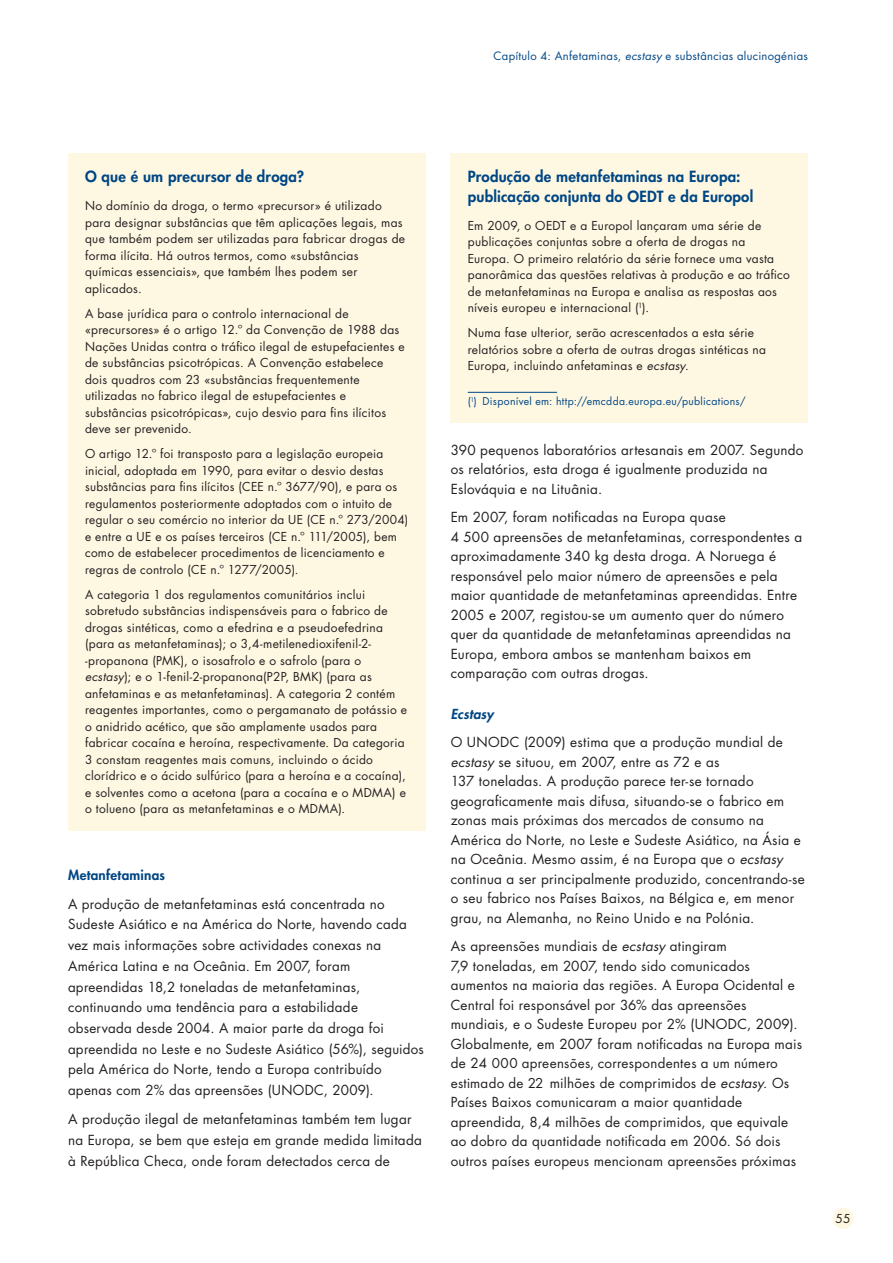
<style>
.page{position:relative;width:893px;height:1263px;background:#fff}
.page>*{position:absolute;margin:0;border:0;box-sizing:border-box;transform-origin:0 0}
.t1{font:800 15px/19.5px "Futura Std";letter-spacing:.015em;color:#004684}
.t2{font:15px "Futura Boo";letter-spacing:.02em;color:#231f20}
.t3{font:13.5px/19.5px "Futura Std";letter-spacing:.02em;color:#231f20}
.t4{font:800 13.5px "Futura Std";letter-spacing:.02em;color:#004684}
.t5{font:italic 800 13.5px "Futura Std";letter-spacing:.015em;color:#004684}
.t6{font:12px/16.5px "Futura Std";letter-spacing:.025em;color:#231f20}
.t7{font:11.25px "Futura Std";letter-spacing:.025em;color:#004684}
.t8{font:10.5px "Futura Std";letter-spacing:.03em;color:#004684}
.s1{font-style:italic}
.s2{font-family:"Futura Std";font-size:13.5px}
.s3{font-family:"Futura Boo";font-size:15px}
</style>
<div class="page">
<div style="left:832px;top:1208px;width:22px;height:21px;background:#fef8e3;border-radius:50%"></div>
<div style="left:68px;top:153px;width:357px;height:677px;background:#fef8e3"></div>
<div style="left:451px;top:153px;width:357px;height:269px;background:#fef8e3"></div>
<hr style="left:468px;top:392px;width:89px;height:1px;background:#004684">
<p class="t7" style="left:494px;top:49px;width:316px">Capítulo 4: Anfetaminas, <span class="s1">ecstasy</span> e substâncias alucinogénias</p>
<p class="t1" style="left:85px;top:167px;width:220px">O que é um precursor de droga?</p>
<p class="t6" style="left:85px;top:197px;width:322px">No domínio da droga, o termo «precursor» é utilizado para designar substâncias que têm aplicações legais, mas que também podem ser utilizadas para fabricar drogas de forma ilícita. Há outros termos, como «substâncias químicas essenciais», que também lhes podem ser aplicados.</p>
<p class="t6" style="left:85px;top:305px;width:321px">A base jurídica para o controlo internacional de «precursores» é o artigo 12.º da Convenção de 1988 das Nações Unidas contra o tráfico ilegal de estupefacientes e de substâncias psicotrópicas. A Convenção estabelece dois quadros com 23 «substâncias frequentemente utilizadas no fabrico ilegal de estupefacientes e substâncias psicotrópicas», cujo desvio para fins ilícitos deve ser prevenido.</p>
<p class="t6" style="left:85px;top:445px;width:325px">O artigo 12.º foi transposto para a legislação europeia inicial, adoptada em 1990, para evitar o desvio destas substâncias para fins ilícitos (CEE n.º 3677/90), e para os regulamentos posteriormente adoptados com o intuito de regular o seu comércio no interior da UE (CE n.º 273/2004) e entre a UE e os países terceiros (CE n.º 111/2005), bem como de estabelecer procedimentos de licenciamento e regras de controlo (CE n.º 1277/2005).</p>
<p class="t6" style="left:85px;top:586px;width:324px">A categoria 1 dos regulamentos comunitários inclui sobretudo substâncias indispensáveis para o fabrico de drogas sintéticas, como a efedrina e a pseudoefedrina (para as metanfetaminas); o 3,4-metilenedioxifenil-2- -propanona (PMK), o isosafrolo e o safrolo (para o <span class="s1">ecstasy</span>); e o 1-fenil-2-propanona(P2P, BMK) (para as anfetaminas e as metanfetaminas). A categoria 2 contém reagentes importantes, como o pergamanato de potássio e o anidrido acético, que são amplamente usados para fabricar cocaína e heroína, respectivamente. Da categoria 3 constam reagentes mais comuns, incluindo o ácido clorídrico e o ácido sulfúrico (para a heroína e a cocaína), e solventes como a acetona (para a cocaína e o MDMA) e o tolueno (para as metanfetaminas e o MDMA).</p>
<p class="t4" style="left:68px;top:866px;width:98px">Metanfetaminas</p>
<p class="t3" style="left:68px;top:893px;width:357px;line-height:20.7px">A produção de metanfetaminas está concentrada no Sudeste Asiático e na América do Norte, havendo cada vez mais informações sobre actividades conexas na América Latina e na Oceânia. Em 2007, foram apreendidas 18,2 toneladas de metanfetaminas, continuando uma tendência para a estabilidade observada desde 2004. A maior parte da droga foi apreendida no Leste e no Sudeste Asiático (56%), seguidos pela América do Norte, tendo a Europa contribuído apenas com 2% das apreensões (UNODC, 2009).</p>
<p class="t3" style="left:68px;top:1109px;width:355px;line-height:20.7px">A produção ilegal de metanfetaminas também tem lugar na Europa, se bem que esteja em grande medida limitada à República Checa, onde foram detectados cerca de</p>
<p class="t1" style="left:468px;top:167px;width:287px">Produção de metanfetaminas na Europa: publicação conjunta do OEDT e da Europol</p>
<p class="t6" style="left:468px;top:217px;width:324px">Em 2009, o OEDT e a Europol lançaram uma série de publicações conjuntas sobre a oferta de drogas na Europa. O primeiro relatório da série fornece uma vasta panorâmica das questões relativas à produção e ao tráfico de metanfetaminas na Europa e analisa as respostas aos níveis europeu e internacional (<sup>1</sup>).</p>
<p class="t6" style="left:468px;top:324px;width:300px">Numa fase ulterior, serão acrescentados a esta série relatórios sobre a oferta de outras drogas sintéticas na<br>Europa, incluindo anfetaminas e <span class="s1">ecstasy</span>.</p>
<p class="t8" style="left:468px;top:395px;width:279px">(<sup>1</sup>) Disponível em: http://emcdda.europa.eu/publications/</p>
<p class="t3" style="left:451px;top:440px;width:354px">390 pequenos laboratórios artesanais em 2007. Segundo os relatórios, esta droga é igualmente produzida na<br>Eslováquia e na Lituânia.</p>
<p class="t3" style="left:451px;top:507px;width:353px">Em 2007, foram notificadas na Europa quase<br>4 500 apreensões de metanfetaminas, correspondentes a aproximadamente 340 kg desta droga. A Noruega é responsável pelo maior número de apreensões e pela maior quantidade de metanfetaminas apreendidas. Entre 2005 e 2007, registou-se um aumento quer do número quer da quantidade de metanfetaminas apreendidas na Europa, embora ambos se mantenham baixos em comparação com outras drogas.</p>
<p class="t5" style="left:451px;top:706px;width:44px">Ecstasy</p>
<p class="t3" style="left:451px;top:733px;width:356px">O UNODC (2009) estima que a produção mundial de <span class="s1">ecstasy</span> se situou, em 2007, entre as 72 e as<br>137 toneladas. A produção parece ter-se tornado geograficamente mais difusa, situando-se o fabrico em zonas mais próximas dos mercados de consumo na América do Norte, no Leste e Sudeste Asiático, na Ásia e na Oceânia. Mesmo assim, é na Europa que o <span class="s1">ecstasy </span>continua a ser principalmente produzido, concentrando-se o seu fabrico nos Países Baixos, na Bélgica e, em menor grau, na Alemanha, no Reino Unido e na Polónia.</p>
<p class="t3" style="left:451px;top:936px;width:353px">As apreensões mundiais de <span class="s1">ecstasy</span> atingiram<br>7,9 toneladas, em 2007, tendo sido comunicados aumentos na maioria das regiões. A Europa Ocidental e Central foi responsável por 36% das apreensões mundiais, e o Sudeste Europeu por 2% (UNODC, 2009).<br>Globalmente, em 2007 foram notificadas na Europa mais</p>
<p class="t2" style="left:451px;top:1054px;width:329px"><span class="s2">de 24</span> 000 apreensões, correspondentes a um número</p>
<p class="t3" style="left:451px;top:1073px;width:347px"><span class="s3">estimado de 22</span> milhões de comprimidos de <span class="s1">ecstasy</span>. Os Países Baixos comunicaram a maior quantidade apreendida, 8,4 milhões de comprimidos, que equivale ao dobro da quantidade notificada em 2006. Só dois outros países europeus mencionam apreensões próximas</p>
<p class="t6" style="left:835px;top:1211px;width:17px">55</p>
</div>
